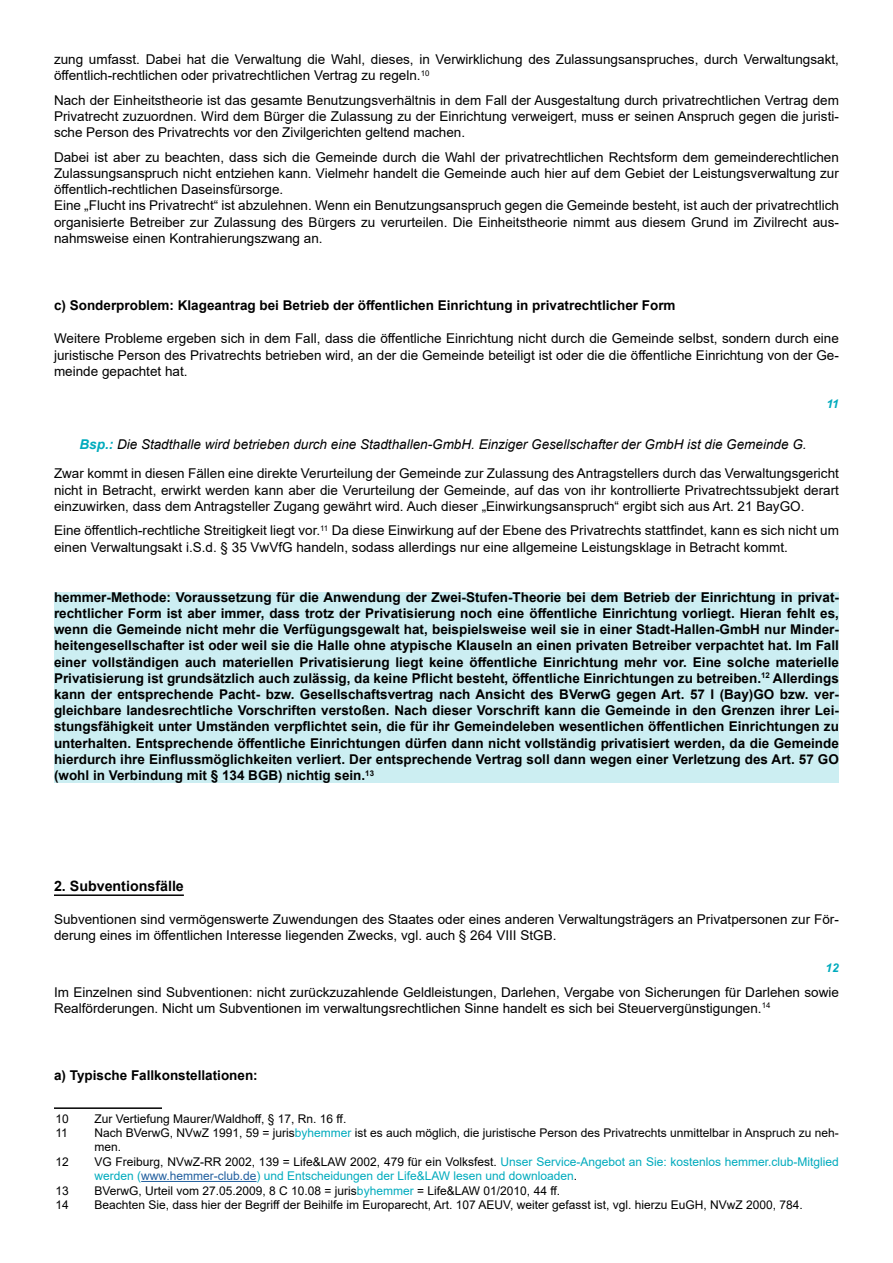
<style>
.page{position:relative;width:893px;height:1263px;background:#fff}
.page>*{position:absolute;margin:0;border:0;box-sizing:border-box;transform-origin:0 0}
.t1{font:700 14.25px "Arial";color:#000}
.t2{font:13.5px/16.2px "Arial";color:#000}
.t3{font:700 13.5px/16.2px "Arial";color:#000;text-align:justify}
.t4{font:12px/14.4px "Arial";color:#000}
.t5{font:12px/14.4px "Arial";color:#00abbd}
.t6{font:italic 700 12px "Arial";color:#00abbd}
.s1{font-weight:700;font-style:italic;color:#00abbd}
.s2{font-style:italic}
.s3{color:#00abbd}
.s4{color:#000}
.s5{color:#215e9e}
</style>
<div class="page">
<div style="left:54px;top:592px;width:785px;height:191px;background:#cceef2"></div>
<hr style="left:54px;top:894px;width:130px;height:2px;background:#000">
<hr style="left:54px;top:1107px;width:108px;height:2px;background:#000">
<hr style="left:141px;top:1181px;width:116px;height:1px;background:#215e9e">
<p class="t2" style="left:54px;top:51px;width:786px">zung umfasst. Dabei hat die Verwaltung die Wahl, dieses, in Verwirklichung des Zulassungsanspruches, durch Verwaltungsakt, öffentlich-rechtlichen oder privatrechtlichen Vertrag zu regeln.<sup>10</sup></p>
<p class="t2" style="left:54px;top:92px;width:786px;text-align:justify">Nach der Einheitstheorie ist das gesamte Benutzungsverhältnis in dem Fall der Ausgestaltung durch privatrechtlichen Vertrag dem Privatrecht zuzuordnen. Wird dem Bürger die Zulassung zu der Einrichtung verweigert, muss er seinen Anspruch gegen die juristi&shy;sche Person des Privatrechts vor den Zivilgerichten geltend machen.</p>
<p class="t2" style="left:54px;top:149px;width:786px">Dabei ist aber zu beachten, dass sich die Gemeinde durch die Wahl der privatrechtlichen Rechtsform dem gemeinderechtlichen Zulassungsanspruch nicht entziehen kann. Vielmehr handelt die Gemeinde auch hier auf dem Gebiet der Leistungsverwaltung zur öffentlich-rechtlichen Daseinsfürsorge.<br>Eine „Flucht ins Privatrecht“ ist abzulehnen. Wenn ein Benutzungsanspruch gegen die Gemeinde besteht, ist auch der privatrechtlich organisierte Betreiber zur Zulassung des Bürgers zu verurteilen. Die Einheitstheorie nimmt aus diesem Grund im Zivilrecht aus&shy;nahmsweise einen Kontrahierungszwang an.</p>
<p class="t3" style="left:54px;top:297px;width:623px">c) Sonderproblem: Klageantrag bei Betrieb der öffentlichen Einrichtung in privatrechtlicher Form</p>
<p class="t2" style="left:54px;top:330px;width:786px;text-align:justify">Weitere Probleme ergeben sich in dem Fall, dass die öffentliche Einrichtung nicht durch die Gemeinde selbst, sondern durch eine juristische Person des Privatrechts betrieben wird, an der die Gemeinde beteiligt ist oder die die öffentliche Einrichtung von der Ge&shy;meinde gepachtet hat.</p>
<p class="t6" style="left:826px;top:395px;width:14px">11</p>
<p class="t2" style="left:54px;top:430px;width:786px;line-height:29px;text-align:center"><span class="s1">Bsp.:</span> <span class="s2">Die Stadthalle wird betrieben durch eine Stadthallen-GmbH. Einziger Gesellschafter der GmbH ist die Gemeinde G.<br></span>Zwar kommt in diesen Fällen eine direkte Verurteilung der Gemeinde zur Zulassung des Antragstellers durch das Verwaltungsgericht</p>
<p class="t2" style="left:54px;top:482px;width:786px">nicht in Betracht, erwirkt werden kann aber die Verurteilung der Gemeinde, auf das von ihr kontrollierte Privatrechtssubjekt derart einzuwirken, dass dem Antragsteller Zugang gewährt wird. Auch dieser „Einwirkungsanspruch“ ergibt sich aus Art. 21 BayGO.</p>
<p class="t2" style="left:54px;top:522px;width:786px">Eine öffentlich-rechtliche Streitigkeit liegt vor.<sup>11</sup> Da diese Einwirkung auf der Ebene des Privatrechts stattfindet, kann es sich nicht um einen Verwaltungsakt i.S.d. § 35 VwVfG handeln, sodass allerdings nur eine allgemeine Leistungsklage in Betracht kommt.</p>
<p class="t3" style="left:54px;top:589px;width:786px">hemmer-Methode: Voraussetzung für die Anwendung der Zwei-Stufen-Theorie bei dem Betrieb der Einrichtung in privat&shy;rechtlicher Form ist aber immer, dass trotz der Privatisierung noch eine öffentliche Einrichtung vorliegt. Hieran fehlt es, wenn die Gemeinde nicht mehr die Verfügungsgewalt hat, beispielsweise weil sie in einer Stadt-Hallen-GmbH nur Minder&shy;heitengesellschafter ist oder weil sie die Halle ohne atypische Klauseln an einen privaten Betreiber verpachtet hat. Im Fall einer vollständigen auch materiellen Privatisierung liegt keine öffentliche Einrichtung mehr vor. Eine solche materielle Privatisierung ist grundsätzlich auch zulässig, da keine Pflicht besteht, öffentliche Einrichtungen zu betreiben.<sup>12</sup> Allerdings kann der entsprechende Pacht- bzw. Gesellschaftsvertrag nach Ansicht des BVerwG gegen Art. 57 I (Bay)GO bzw. ver&shy;gleichbare landesrechtliche Vorschriften verstoßen. Nach dieser Vorschrift kann die Gemeinde in den Grenzen ihrer Lei&shy;stungsfähigkeit unter Umständen verpflichtet sein, die für ihr Gemeindeleben wesentlichen öffentlichen Einrichtungen zu unterhalten. Entsprechende öffentliche Einrichtungen dürfen dann nicht vollständig privatisiert werden, da die Gemeinde hierdurch ihre Einflussmöglichkeiten verliert. Der entsprechende Vertrag soll dann wegen einer Verletzung des Art. 57 GO (wohl in Verbindung mit § 134 BGB) nichtig sein.<sup>13</sup></p>
<p class="t1" style="left:54px;top:876px;width:131px">2. Subventionsfälle</p>
<p class="t2" style="left:54px;top:911px;width:786px">Subventionen sind vermögenswerte Zuwendungen des Staates oder eines anderen Verwaltungsträgers an Privatpersonen zur För&shy;derung eines im öffentlichen Interesse liegenden Zwecks, vgl. auch § 264 VIII StGB.</p>
<p class="t6" style="left:826px;top:960px;width:15px">12</p>
<p class="t2" style="left:54px;top:984px;width:786px">Im Einzelnen sind Subventionen: nicht zurückzuzahlende Geldleistungen, Darlehen, Vergabe von Sicherungen für Darlehen sowie<br>Realförderungen. Nicht um Subventionen im verwaltungsrechtlichen Sinne handelt es sich bei Steuervergünstigungen.<sup>14</sup></p>
<p class="t3" style="left:54px;top:1067px;width:205px">a) Typische Fallkonstellationen:</p>
<p class="t4" style="left:56px;top:1111px;width:15px">10</p>
<p class="t4" style="left:94px;top:1111px;width:253px">Zur Vertiefung Maurer/Waldhoff, § 17, Rn. 16 ff.</p>
<p class="t4" style="left:56px;top:1125px;width:14px">11</p>
<p class="t4" style="left:94px;top:1125px;width:746px">Nach BVerwG, NVwZ 1991, 59 = juris<span class="s3">byhemmer</span> ist es auch möglich, die juristische Person des Privatrechts unmittelbar in Anspruch zu neh&shy;men.</p>
<p class="t4" style="left:56px;top:1154px;width:15px">12</p>
<p class="t5" style="left:94px;top:1154px;width:746px"><span class="s4">VG Freiburg, NVwZ-RR 2002, 139 = Life&amp;LAW 2002, 479 für ein Volksfest.</span> Unser Service-Angebot an Sie: kostenlos hemmer.club-Mitglied werden (<span class="s5">www.hemmer-club.de</span>) und Entscheidungen der Life&amp;LAW lesen und downloaden<span class="s4">.</span></p>
<p class="t4" style="left:55px;top:1183px;width:15px">13</p>
<p class="t4" style="left:94px;top:1183px;width:467px">BVerwG, Urteil vom 27.05.2009, 8 C 10.08 = juris<span class="s3">byhemmer</span> = Life&amp;LAW 01/2010, 44 ff.</p>
<p class="t4" style="left:55px;top:1197px;width:15px">14</p>
<p class="t4" style="left:94px;top:1197px;width:710px">Beachten Sie, dass hier der Begriff der Beihilfe im Europarecht, Art. 107 AEUV, weiter gefasst ist, vgl. hierzu EuGH, NVwZ 2000, 784.</p>
</div>
